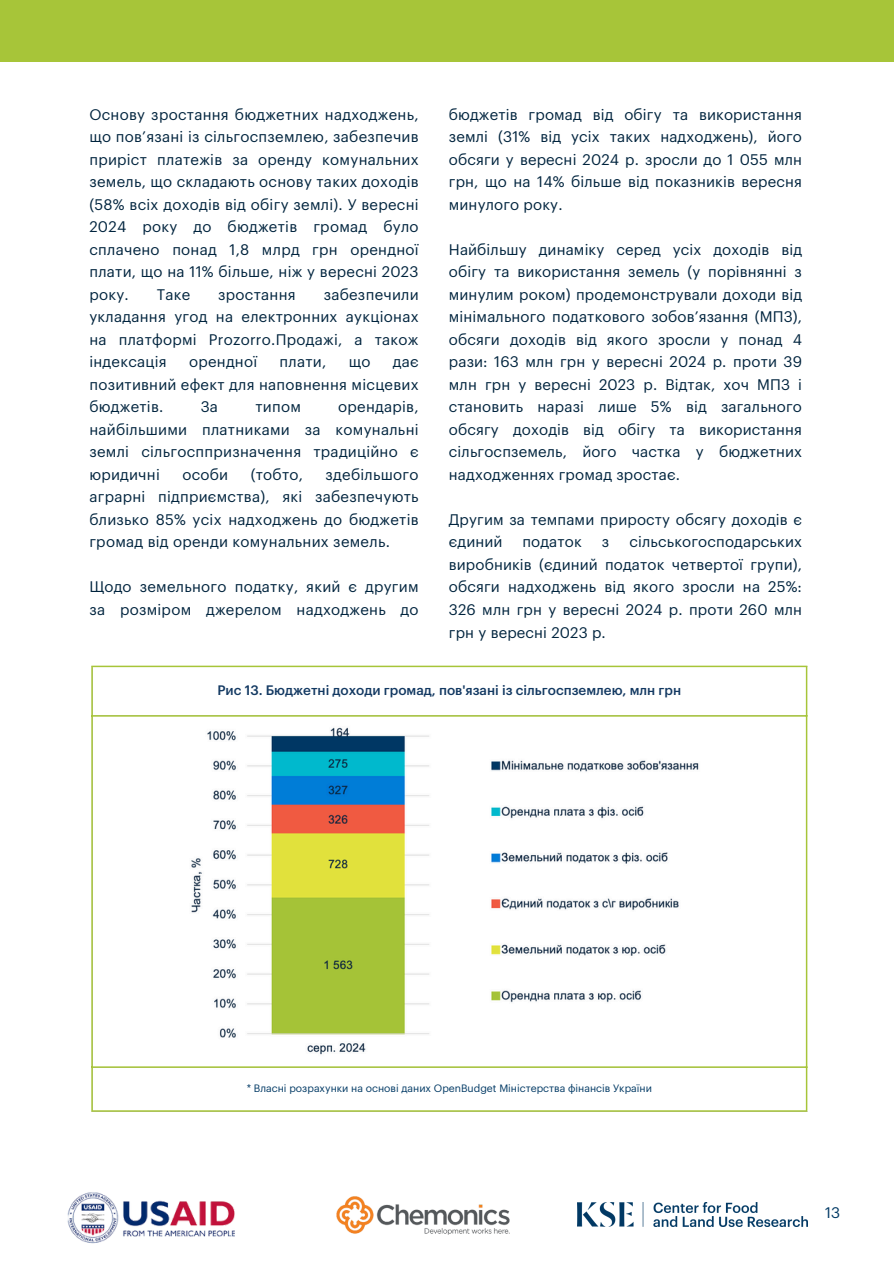
<style>
.page{position:relative;width:894px;height:1264px;background:#fff}
.page>*{position:absolute;margin:0;border:0;box-sizing:border-box;transform-origin:0 0}
.t1{font:15px/22.5px "Graphik LC";letter-spacing:.02em;color:#00243e;text-align:justify}
.t2{font:15px "Graphik LC";color:#003964}
.t3{font:500 13.5px "Graphik LC";color:#133962}
.t4{font:10.5px "Graphik LC";color:#003964}
</style>
<div class="page">
<img style="left:67px;top:1192px;width:168px;height:52px">
<img style="left:336px;top:1196px;width:174px;height:39px">
<div style="left:0;top:0;width:893px;height:62px;background:#a7c539"></div>
<img style="left:577px;top:1202px;width:229px;height:24px">
<hr style="left:91px;top:667px;width:2px;height:443px;background:#a7c539">
<hr style="left:805px;top:667px;width:2px;height:443px;background:#a7c539">
<hr style="left:91px;top:665px;width:716px;height:2px;background:#a7c539">
<hr style="left:91px;top:715px;width:716px;height:1px;background:#a7c539">
<hr style="left:91px;top:1066px;width:716px;height:1px;background:#a7c539">
<hr style="left:91px;top:1110px;width:716px;height:1px;background:#a7c539">
<img style="left:191px;top:727px;width:508px;height:328px">
<p class="t1" style="left:89px;top:104px;width:331px">Основу зростання бюджетних надходжень, що пов’язані із сільгоспземлею, забезпечив приріст платежів за оренду комунальних земель, що складають основу таких доходів (58% всіх доходів від обігу землі). У вересні 2024 року до бюджетів громад було сплачено понад 1,8 млрд грн орендної плати, що на 11% більше, ніж у вересні 2023 року.</p>
<p class="t1" style="left:89px;top:284px;width:331px;text-indent:234px">забезпечили укладання угод на електронних аукціонах на платформі Prozorro.Продажі, а також індексація</p>
<p class="t1" style="left:157px;top:284px;width:35px">Таке</p>
<p class="t1" style="left:218px;top:284px;width:79px">зростання</p>
<p class="t1" style="left:189px;top:351px;width:70px">орендної</p>
<p class="t1" style="left:279px;top:351px;width:48px">плати,</p>
<p class="t1" style="left:348px;top:351px;width:23px">що</p>
<p class="t1" style="left:89px;top:351px;width:331px;text-indent:303px">дає позитивний ефект для наповнення місцевих бюджетів.</p>
<p class="t1" style="left:89px;top:396px;width:331px;text-indent:249px">орендарів, найбільшими платниками за комунальні землі сільгосппризначення традиційно є юридичні</p>
<p class="t1" style="left:201px;top:396px;width:19px">За</p>
<p class="t1" style="left:255px;top:396px;width:47px">типом</p>
<p class="t1" style="left:89px;top:464px;width:330px;text-indent:236px">здебільшого аграрні підприємства), які забезпечують близько 85% усіх надходжень до бюджетів громад від оренди комунальних земель.</p>
<p class="t1" style="left:89px;top:576px;width:330px">Щодо земельного податку, який є другим за розміром джерелом надходжень до</p>
<p class="t1" style="left:182px;top:464px;width:47px">особи</p>
<p class="t1" style="left:250px;top:464px;width:54px">(тобто,</p>
<h1 class="t1" style="left:449px;top:104px;width:354px">бюджетів громад від обігу та використання землі (31% від усіх таких надходжень), його обсяги у вересні 2024 р. зросли до 1 055 млн грн, що на 14% більше від показників вересня минулого року.</h1>
<h1 class="t1" style="left:449px;top:239px;width:354px">Найбільшу динаміку серед усіх доходів від обігу та використання земель (у порівнянні з минулим роком) продемонстрували доходи від мінімального податкового зобовʼязання (МПЗ), обсяги доходів від якого зросли у понад 4 рази: 163 млн грн у вересні 2024 р. проти 39 млн грн у вересні 2023 р. Відтак, хоч МПЗ і становить наразі лише 5% від загального обсягу доходів від обігу та використання сільгоспземель, його частка у бюджетних надходженнях громад зростає.</h1>
<p class="t1" style="left:449px;top:509px;width:354px">Другим за темпами приросту обсягу доходів є єдиний</p>
<p class="t1" style="left:449px;top:531px;width:354px;text-indent:180px">сільськогосподарських виробників (єдиний податок четвертої групи), обсяги надходжень від якого зросли на 25%:<br>326 млн грн у вересні 2024 р. проти 260 млн грн у вересні 2023 р.</p>
<p class="t1" style="left:522px;top:531px;width:61px">податок</p>
<p class="t1" style="left:601px;top:531px;width:9px">з</p>
<p class="t3" style="left:217px;top:684px;width:465px">Рис 13. Бюджетні доходи громад, пов'язані із сільгоспземлею, млн грн</p>
<p class="t4" style="left:247px;top:1083px;width:406px">* Власні розрахунки на основі даних OpenBudget Міністерства фінансів України</p>
<p class="t2" style="left:825px;top:1205px;width:17px">13</p>
</div>
